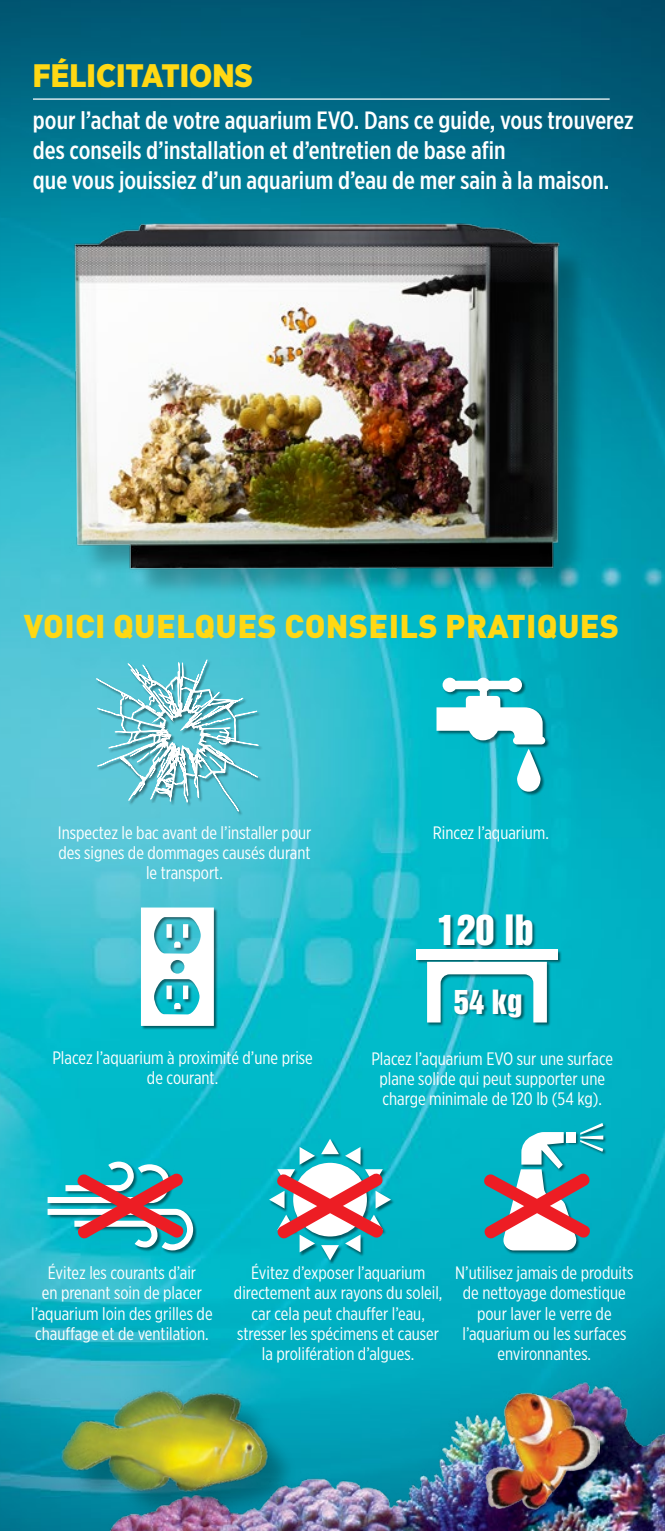
<style>
.page{position:relative;width:665px;height:1531px;background:#fff}
.page>*{position:absolute;margin:0;border:0;box-sizing:border-box;transform-origin:0 0}
.t1{font:38.25px "Helvetica Inserat";color:#fff}
.t2{font:900 32.5px "DINOT";letter-spacing:.01em;color:#ffd814}
.t3{font:900 32.5px "Gotham Narrow";color:#ffd814}
.t4{font:30.5px "Helvetica Inserat";color:#fff}
.t5{font:500 25px/30px "Gotham X Narrow";color:#fff}
.t6{font:18px/20.2px "Gotham X Narrow";color:#fff;text-align:center}
</style>
<div class="page">
<img style="left:0;top:0;width:664px;height:1531px">
<hr style="left:33px;top:98px;width:576px;height:2px;background:#fff">
<img style="left:0;top:1112px;width:664px;height:418px">
<img style="left:11px;top:145px;width:625px;height:479px">
<div style="left:489px;top:1398px;width:140px;height:133px;background:#000;opacity:.15"></div>
<img style="left:483px;top:1391px;width:116px;height:118px">
<div style="left:72px;top:1396px;width:226px;height:126px;background:#000;opacity:.15"></div>
<div style="left:96px;top:659px;width:166px;height:157px;background:#000;opacity:.5"></div>
<svg style="left:96px;top:659px;width:162px;height:152px"></svg>
<div style="left:66px;top:1396px;width:226px;height:126px;background:#000;opacity:.15"></div>
<img style="left:51px;top:1356px;width:228px;height:166px">
<div style="left:141px;top:908px;width:76px;height:122px;background:#000;opacity:.5"></div>
<svg style="left:141px;top:907px;width:73px;height:119px"></svg>
<div style="left:269px;top:1139px;width:125px;height:125px;background:#000;opacity:.5"></div>
<div style="left:48px;top:1162px;width:148px;height:92px;background:#000;opacity:.5"></div>
<div style="left:503px;top:1123px;width:104px;height:131px;background:#000;opacity:.5"></div>
<svg style="left:480px;top:1123px;width:123px;height:127px"></svg>
<svg style="left:269px;top:1139px;width:122px;height:121px"></svg>
<svg style="left:48px;top:1161px;width:145px;height:89px"></svg>
<div style="left:416px;top:950px;width:145px;height:76px;background:#000;opacity:.5"></div>
<div style="left:416px;top:950px;width:141px;height:10px;background:#fff"></div>
<svg style="left:427px;top:962px;width:119px;height:60px"></svg>
<div style="left:439px;top:914px;width:97px;height:36px;background:#000;opacity:.5"></div>
<div style="left:454px;top:989px;width:71px;height:32px;background:#000;opacity:.5"></div>
<div style="left:436px;top:678px;width:113px;height:117px;background:#000;opacity:.5"></div>
<svg style="left:436px;top:678px;width:109px;height:118px"></svg>
<h2 class="t3" style="left:33px;top:56px;width:221px">FÉLICITATIONS</h2>
<h3 class="t5" style="left:33px;top:104px;width:601px">pour l’achat de votre aquarium EVO. Dans ce guide, vous trouverez des conseils d’installation et d’entretien de base afin<br>que vous jouissiez d’un aquarium d’eau de mer sain à la maison.</h3>
<h2 class="t2" style="left:24px;top:604px;width:596px">VOICI QUELQUES CONSEILS PRATIQUES</h2>
<p class="t6" style="left:58px;top:822px;width:255px">Inspectez le bac avant de l’installer pour des signes de dommages causés durant le transport.</p>
<p class="t6" style="left:52px;top:1047px;width:262px">Placez l’aquarium à proximité d’une prise de courant.</p>
<p class="t6" style="left:432px;top:822px;width:117px">Rincez l’aquarium.</p>
<h1 class="t1" style="left:437px;top:907px;width:98px">120 lb</h1>
<h3 class="t4" style="left:453px;top:983px;width:70px">54 kg</h3>
<p class="t6" style="left:371px;top:1048px;width:243px">Placez l’aquarium EVO sur une surface plane solide qui peut supporter une charge minimale de 120 lb (54 kg).</p>
<p class="t6" style="left:234px;top:1262px;width:210px">Évitez d’exposer l’aquarium directement aux rayons du soleil, car cela peut chauffer l’eau, stresser les spécimens et causer la prolifération d’algues.</p>
<p class="t6" style="left:31px;top:1262px;width:183px">Évitez les courants d’air<br>en prenant soin de placer l’aquarium loin des grilles de chauffage et de ventilation.</p>
<p class="t6" style="left:455px;top:1262px;width:180px">N’utilisez jamais de produits de nettoyage domestique pour laver le verre de l’aquarium ou les surfaces environnantes.</p>
</div>
